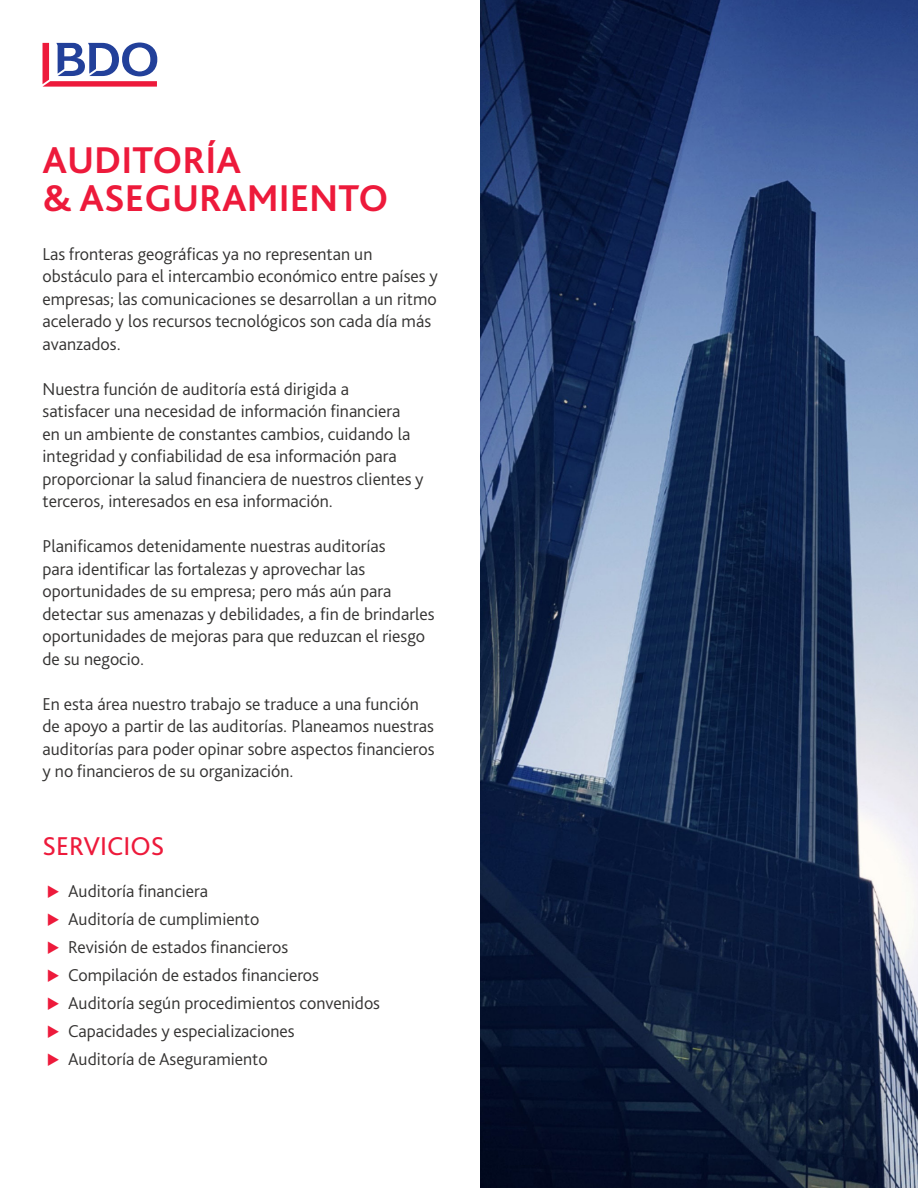
<style>
.page{position:relative;width:918px;height:1188px;background:#fff}
.page>*{position:absolute;margin:0;border:0;box-sizing:border-box;transform-origin:0 0}
.Main_Page_Headline{font:700 39px "Bliss Pro";color:#ed1a3b}
.Main_Page_Subtitle{font:27px "Bliss Pro";color:#ed1a3b}
.Body_text{font:300 18px "Bliss Pro";color:#333231}
</style>
<div class="page">
<img style="left:480px;top:0;width:438px;height:1188px">
<svg style="left:43px;top:43px;width:114px;height:44px"></svg>
<p class="Main_Page_Headline" style="left:43px;top:136px;width:200px">AUDITORÍA</p>
<p class="Main_Page_Headline" style="left:43px;top:173px;width:348px">&amp; ASEGURAMIENTO</p>
<p class="Body_text" style="left:43px;top:243px;width:332px">Las fronteras geográficas ya no representan un</p>
<p class="Body_text" style="left:43px;top:265px;width:397px">obstáculo para el intercambio económico entre países y</p>
<p class="Body_text" style="left:43px;top:288px;width:396px">empresas; las comunicaciones se desarrollan a un ritmo</p>
<p class="Body_text" style="left:43px;top:310px;width:390px">acelerado y los recursos tecnológicos son cada día más</p>
<p class="Body_text" style="left:43px;top:333px;width:80px">avanzados.</p>
<p class="Body_text" style="left:43px;top:378px;width:308px">Nuestra función de auditoría está dirigida a</p>
<p class="Body_text" style="left:43px;top:400px;width:359px">satisfacer una necesidad de información financiera</p>
<p class="Body_text" style="left:43px;top:423px;width:369px">en un ambiente de constantes cambios, cuidando la</p>
<p class="Body_text" style="left:43px;top:445px;width:356px">integridad y confiabilidad de esa información para</p>
<p class="Body_text" style="left:43px;top:468px;width:383px">proporcionar la salud financiera de nuestros clientes y</p>
<p class="Body_text" style="left:43px;top:490px;width:292px">terceros, interesados en esa información.</p>
<p class="Body_text" style="left:43px;top:535px;width:345px">Planificamos detenidamente nuestras auditorías</p>
<p class="Body_text" style="left:43px;top:558px;width:324px">para identificar las fortalezas y aprovechar las</p>
<p class="Body_text" style="left:43px;top:580px;width:351px">oportunidades de su empresa; pero más aún para</p>
<p class="Body_text" style="left:43px;top:603px;width:394px">detectar sus amenazas y debilidades, a fin de brindarles</p>
<p class="Body_text" style="left:43px;top:625px;width:384px">oportunidades de mejoras para que reduzcan el riesgo</p>
<p class="Body_text" style="left:43px;top:648px;width:103px">de su negocio.</p>
<p class="Body_text" style="left:43px;top:693px;width:378px">En esta área nuestro trabajo se traduce a una función</p>
<p class="Body_text" style="left:43px;top:715px;width:393px">de apoyo a partir de las auditorías. Planeamos nuestras</p>
<p class="Body_text" style="left:43px;top:738px;width:394px">auditorías para poder opinar sobre aspectos financieros</p>
<p class="Body_text" style="left:43px;top:760px;width:253px">y no financieros de su organización.</p>
<p class="Main_Page_Subtitle" style="left:43px;top:829px;width:123px">SERVICIOS</p>
<p class="Body_text" style="left:68px;top:879px;width:142px">Auditoría financiera</p>
<p class="Body_text" style="left:68px;top:907px;width:193px">Auditoría de cumplimiento</p>
<p class="Body_text" style="left:68px;top:935px;width:222px">Revisión de estados financieros</p>
<p class="Body_text" style="left:68px;top:963px;width:253px">Compilación de estados financieros</p>
<p class="Body_text" style="left:68px;top:991px;width:314px">Auditoría según procedimientos convenidos</p>
<p class="Body_text" style="left:68px;top:1019px;width:228px">Capacidades y especializaciones</p>
<p class="Body_text" style="left:68px;top:1047px;width:201px">Auditoría de Aseguramiento</p>
</div>
